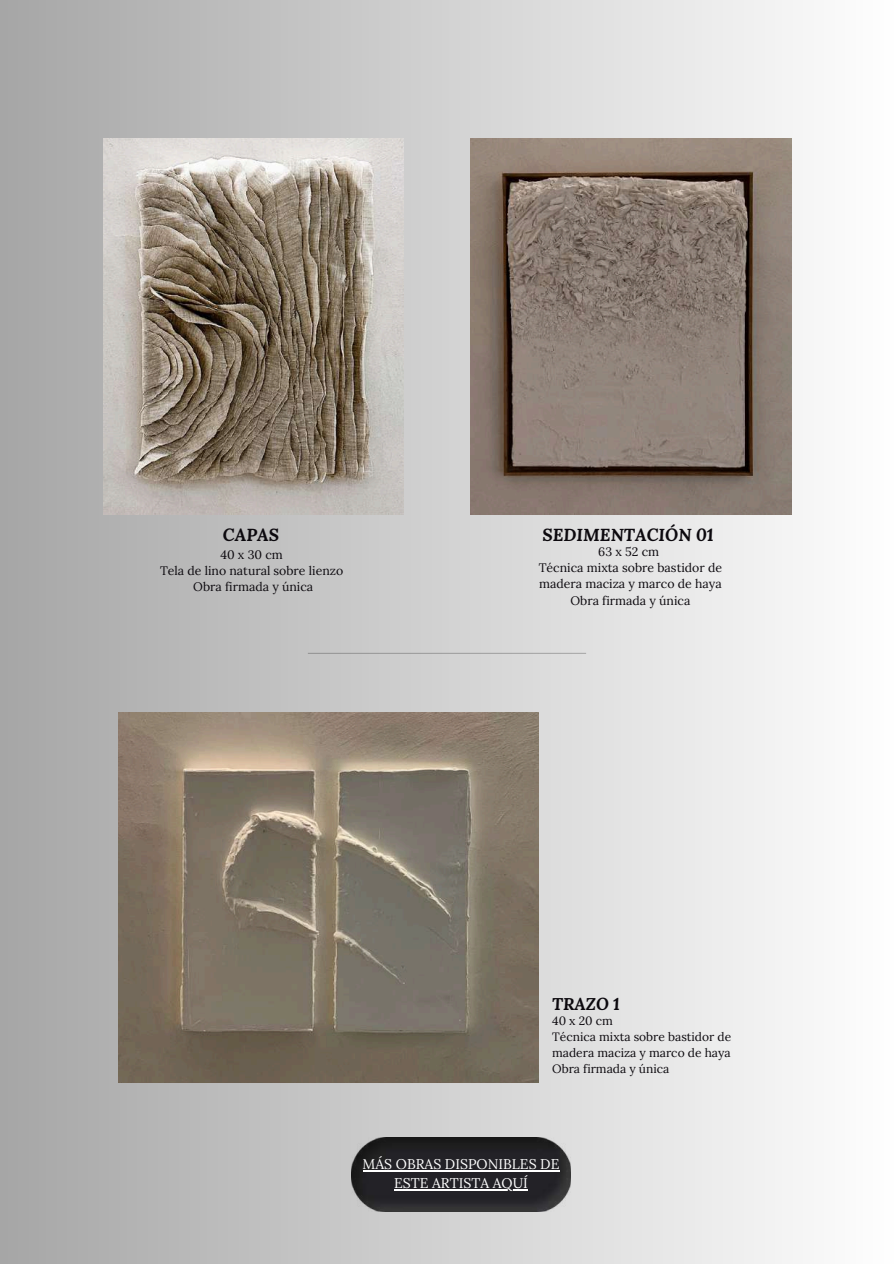
<style>
.page{position:relative;width:894px;height:1264px;background:#fff}
.page>*{position:absolute;margin:0;border:0;box-sizing:border-box;transform-origin:0 0}
.t1{font:italic 700 17.25px "Lora";color:#0c090e}
.t2{font:italic 700 16.8px "Lora";color:#0c090e}
.t3{font:13.95px/19.2px "Lora";color:#fff;text-align:center}
.t4{font:12.3px/16.4px "Lora";color:#0c090e;text-align:center}
.t5{font:12px/16px "Lora";color:#0c090e}
</style>
<div class="page">
<div style="left:0;top:0;width:893px;height:1263px;background:linear-gradient(to right,#a5a5a5,#fdfdfd)"></div>
<hr style="left:308px;top:652px;width:278px;height:2px;background:#000">
<img style="left:103px;top:138px;width:301px;height:376px">
<img style="left:470px;top:138px;width:320px;height:376px">
<img style="left:118px;top:713px;width:420px;height:369px">
<img style="left:351px;top:1137px;width:219px;height:73px">
<hr style="left:362px;top:1169px;width:197px;height:2px;background:#fff">
<hr style="left:394px;top:1189px;width:134px;height:1px;background:#fff">
<h1 class="t1" style="left:223px;top:523px;width:58px">CAPAS</h1>
<p class="t4" style="left:160px;top:546px;width:185px">40 x 30 cm<br>Tela de lino natural sobre lienzo<br>Obra firmada y única</p>
<h1 class="t1" style="left:542px;top:523px;width:173px">SEDIMENTACIÓN 01</h1>
<p class="t4" style="left:538px;top:543px;width:185px">63 x 52 cm<br>Técnica mixta sobre bastidor de madera maciza y marco de haya<br>Obra firmada y única</p>
<h2 class="t2" style="left:552px;top:992px;width:69px">TRAZO 1</h2>
<p class="t5" style="left:552px;top:1012px;width:180px">40 x 20 cm<br>Técnica mixta sobre bastidor de madera maciza y marco de haya<br>Obra firmada y única</p>
<p class="t3" style="left:362px;top:1154px;width:198px">MÁS OBRAS DISPONIBLES DE<br>ESTE ARTISTA AQUÍ</p>
</div>
